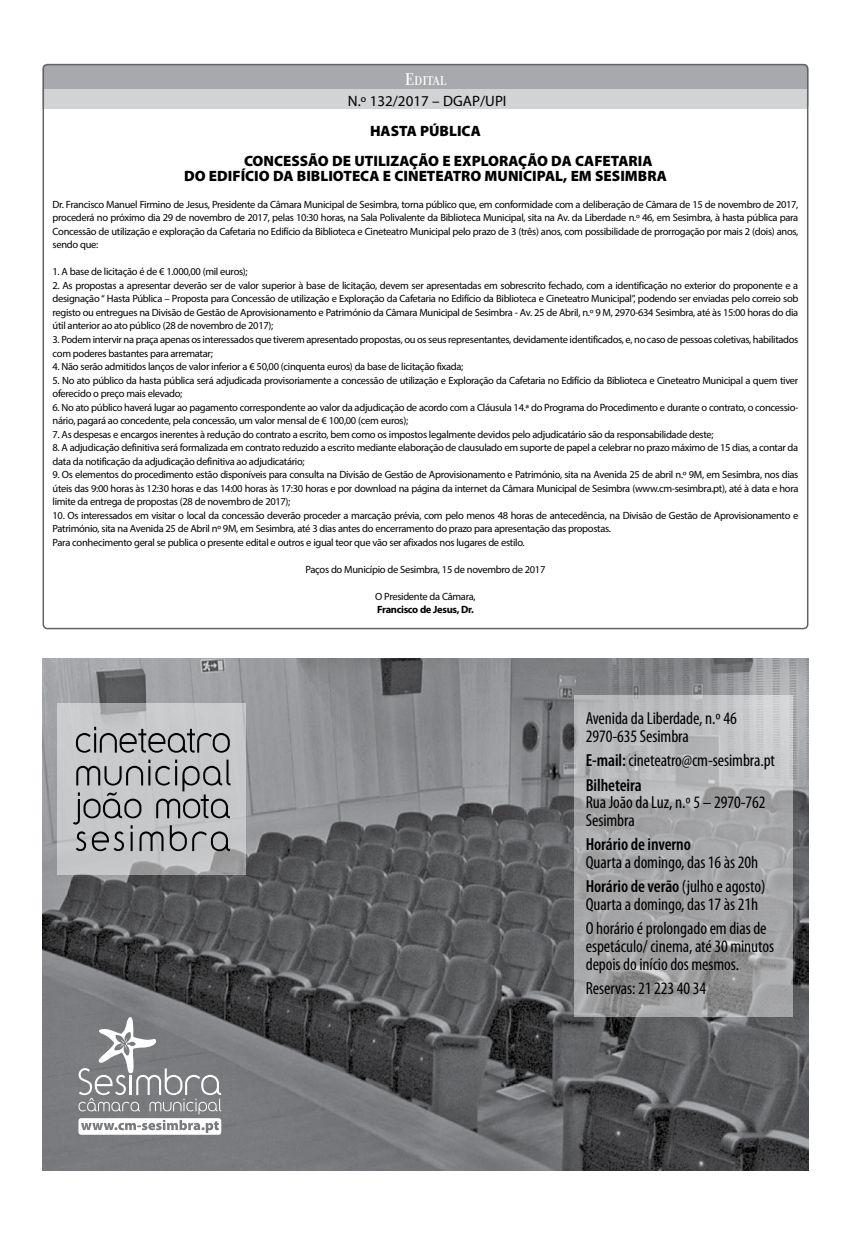
<style>
.page{position:relative;width:851px;height:1234px;background:#fff}
.page>*{position:absolute;margin:0;border:0;box-sizing:border-box;transform-origin:0 0}
.t1{font:condensed 17.55px/17.7px "Myriad Pro";letter-spacing:-.005em;color:#000}
.t2{font:600 condensed 17.55px "Myriad Pro";letter-spacing:-.005em;color:#000}
.t3{font:900 15px/30px "Myriad Pro";color:#000}
.t4{font:15px "Myriad Pro";color:#000}
.t5{font:500 13.5px "Donatora";color:#fff}
.t6{font:10.5px/13.5px "Myriad Pro";letter-spacing:-.03em;color:#000}
.t7{font:700 10.5px "Myriad Pro";letter-spacing:-.03em;color:#000}
.s1{font-size:18px}
.s2{font-weight:600}
</style>
<div class="page">
<div style="left:43px;top:64px;width:765px;height:45px;background:#a7a9ac;border-radius:4px"></div>
<div style="left:43px;top:89px;width:765px;height:20px;background:#d1d3d4"></div>
<img style="left:43px;top:658px;width:765px;height:511px">
<svg style="left:57px;top:703px;width:189px;height:171px;background:#c0c1c3"></svg>
<svg style="left:76px;top:726px;width:154px;height:26px;background:#9e9fa0"></svg>
<svg style="left:73px;top:759px;width:157px;height:92px;background:#a5a6a7"></svg>
<svg style="left:78px;top:1016px;width:143px;height:118px"></svg>
<svg style="left:574px;top:695px;width:218px;height:321px;background:#aaabac"></svg>
<p class="t5" style="left:404px;top:73px;width:43px"><span class="s1">E</span>dital</p>
<h2 class="t4" style="left:348px;top:91px;width:158px">N.º 132/2017 – DGAP/UPI</h2>
<h2 class="t3" style="left:244px;top:115px;width:410px;text-indent:126px">HASTA PÚBLICA<br>CONCESSÃO DE UTILIZAÇÃO E EXPLORAÇÃO DA CAFETARIA</h2>
<h2 class="t3" style="left:184px;top:160px;width:484px">DO EDIFÍCIO DA BIBLIOTECA E CINETEATRO MUNICIPAL, EM SESIMBRA</h2>
<p class="t6" style="left:53px;top:197px;width:747px;text-align:justify">Dr. Francisco Manuel Firmino de Jesus, Presidente da Câmara Municipal de Sesimbra, torna público que, em conformidade com a deliberação de Câmara de 15 de novembro de 2017, procederá no próximo dia 29 de novembro de 2017, pelas 10:30 horas, na Sala Polivalente da Biblioteca Municipal, sita na Av. da Liberdade n.º 46, em Sesimbra, à hasta pública para Concessão de utilização e exploração da Cafetaria no Edifício da Biblioteca e Cineteatro Municipal pelo prazo de 3 (três) anos, com possibilidade de prorrogação por mais 2 (dois) anos, sendo que:</p>
<p class="t6" style="left:53px;top:265px;width:197px">1. A base de licitação é de € 1.000,00 (mil euros);</p>
<p class="t6" style="left:53px;top:278px;width:747px;text-align:justify">2. As propostas a apresentar deverão ser de valor superior à base de licitação, devem ser apresentadas em sobrescrito fechado, com a identificação no exterior do proponente e a designação “ Hasta Pública – Proposta para Concessão de utilização e Exploração da Cafetaria no Edifício da Biblioteca e Cineteatro Municipal”, podendo ser enviadas pelo correio sob registo ou entregues na Divisão de Gestão de Aprovisionamento e Património da Câmara Municipal de Sesimbra - Av. 25 de Abril, n.º 9 M, 2970-634 Sesimbra, até às 15:00 horas do dia útil anterior ao ato público (28 de novembro de 2017);</p>
<p class="t6" style="left:53px;top:332px;width:747px">3. Podem intervir na praça apenas os interessados que tiverem apresentado propostas, ou os seus representantes, devidamente identificados, e, no caso de pessoas coletivas, habilitados com poderes bastantes para arrematar;</p>
<p class="t6" style="left:53px;top:359px;width:412px">4. Não serão admitidos lanços de valor inferior a € 50,00 (cinquenta euros) da base de licitação fixada;</p>
<p class="t6" style="left:53px;top:373px;width:747px">5. No ato público da hasta pública será adjudicada provisoriamente a concessão de utilização e Exploração da Cafetaria no Edifício da Biblioteca e Cineteatro Municipal a quem tiver oferecido o preço mais elevado;</p>
<p class="t6" style="left:53px;top:400px;width:747px">6. No ato público haverá lugar ao pagamento correspondente ao valor da adjudicação de acordo com a Cláusula 14.ª do Programa do Procedimento e durante o contrato, o concessio&shy;nário, pagará ao concedente, pela concessão, um valor mensal de € 100,00 (cem euros);</p>
<p class="t6" style="left:53px;top:427px;width:662px">7. As despesas e encargos inerentes à redução do contrato a escrito, bem como os impostos legalmente devidos pelo adjudicatário são da responsabilidade deste;</p>
<p class="t6" style="left:53px;top:440px;width:747px">8. A adjudicação definitiva será formalizada em contrato reduzido a escrito mediante elaboração de clausulado em suporte de papel a celebrar no prazo máximo de 15 dias, a contar da data da notificação da adjudicação definitiva ao adjudicatário;</p>
<p class="t6" style="left:53px;top:467px;width:747px;text-align:justify">9. Os elementos do procedimento estão disponíveis para consulta na Divisão de Gestão de Aprovisionamento e Património, sita na Avenida 25 de abril n.º 9M, em Sesimbra, nos dias úteis das 9:00 horas às 12:30 horas e das 14:00 horas às 17:30 horas e por download na página da internet da Câmara Municipal de Sesimbra (www.cm-sesimbra.pt), até à data e hora limite da entrega de propostas (28 de novembro de 2017);</p>
<p class="t6" style="left:53px;top:508px;width:747px">10. Os interessados em visitar o local da concessão deverão proceder a marcação prévia, com pelo menos 48 horas de antecedência, na Divisão de Gestão de Aprovisionamento e<br>Património, sita na Avenida 25 de Abril nº 9M, em Sesimbra, até 3 dias antes do encerramento do prazo para apresentação das propostas.<br>Para conhecimento geral se publica o presente edital e outros e igual teor que vão ser afixados nos lugares de estilo.</p>
<p class="t6" style="left:305px;top:562px;width:241px">Paços do Município de Sesimbra, 15 de novembro de 2017</p>
<p class="t6" style="left:375px;top:589px;width:102px">O Presidente da Câmara,</p>
<p class="t7" style="left:377px;top:602px;width:98px">Francisco de Jesus, Dr.</p>
<h1 class="t1" style="left:585px;top:709px;width:152px">Avenida da Liberdade, n.º 46<br>2970-635 Sesimbra</h1>
<h1 class="t1" style="left:585px;top:747px;width:191px;line-height:24.5px"><span class="s2">E-mail:</span> cineteatro@cm-sesimbra.pt<br><span class="s2">Bilheteira</span></h1>
<h1 class="t1" style="left:585px;top:793px;width:181px">Rua João da Luz, n.º 5 – 2970-762<br>Sesimbra</h1>
<h1 class="t2" style="left:585px;top:833px;width:107px">Horário de inverno</h1>
<h1 class="t1" style="left:585px;top:849px;width:181px;line-height:24.5px">Quarta a domingo, das 16 às 20h<br><span class="s2">Horário de verão</span> (julho e agosto)</h1>
<h1 class="t1" style="left:585px;top:891px;width:182px;line-height:24.5px">Quarta a domingo, das 17 às 21h<br>O horário é prolongado em dias de</h1>
<h1 class="t1" style="left:585px;top:937px;width:190px">espetáculo/ cinema, até 30 minutos depois do início dos mesmos.</h1>
<h1 class="t1" style="left:585px;top:979px;width:122px">Reservas: 21 223 40 34</h1>
</div>
